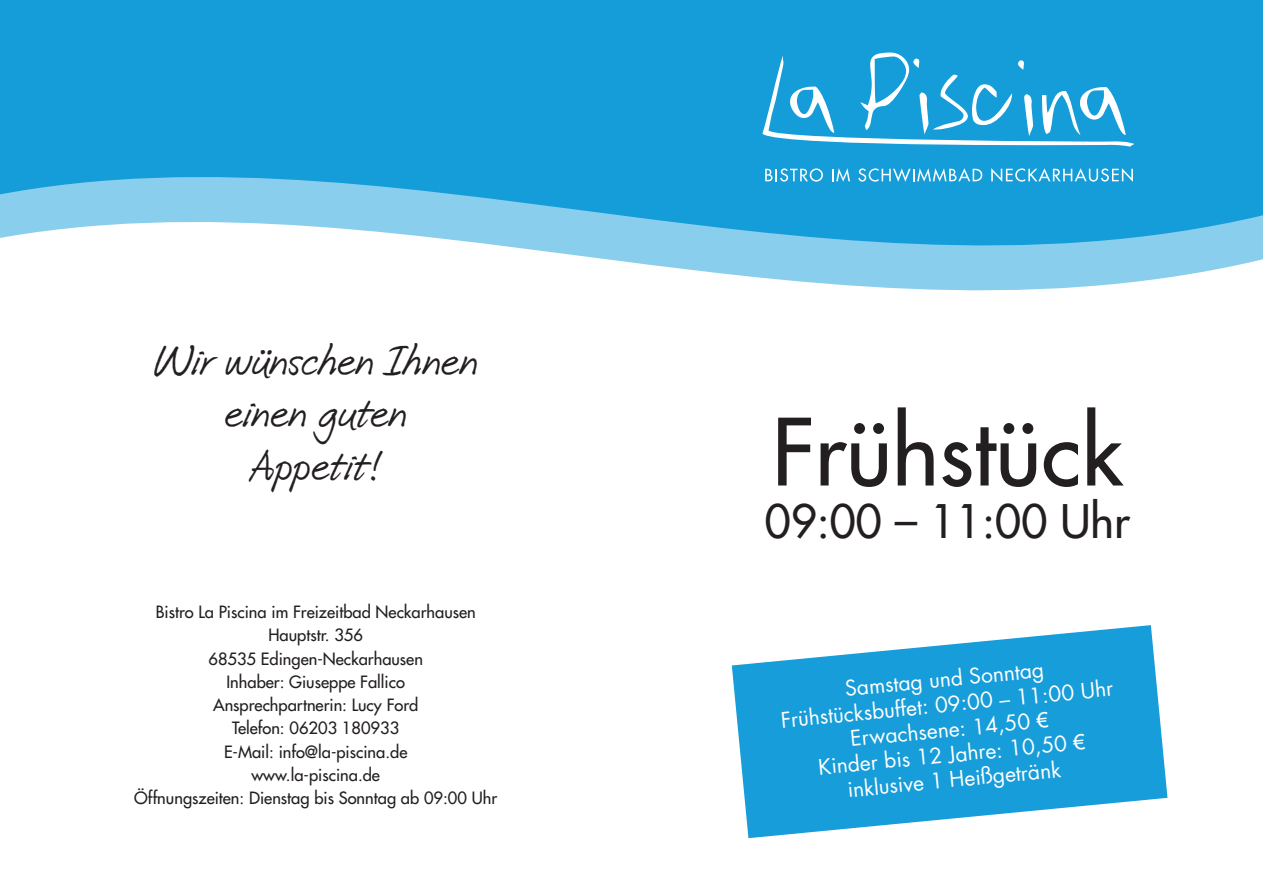
<style>
.page{position:relative;width:1263px;height:893px;background:#fff}
.page>*{position:absolute;margin:0;border:0;box-sizing:border-box;transform-origin:0 0}
.t1{font:90px "Futura";color:#231f20}
.t2{font:45px/52.5px "My Left Hand";letter-spacing:-.03em;color:#231f20;text-align:center}
.t3{font:45px "Futura";color:#231f20}
.t4{font:21px/25.2px "Futura";color:#fff;text-align:center}
.t5{font:16.5px/23.2px "Futura";color:#231f20;text-align:center}
.s1{font-family:"Arial"}
</style>
<div class="page">
<svg style="left:496px;top:245px;width:767px;height:45px;fill:#89ceec"></svg>
<svg style="left:0;top:0;width:1263px;height:245px;background:#29a5dc"></svg>
<svg style="left:732px;top:625px;width:435px;height:213px;fill:#179dd9"></svg>
<svg style="left:765px;top:168px;width:58px;height:14px"></svg>
<svg style="left:832px;top:168px;width:18px;height:14px"></svg>
<svg style="left:858px;top:168px;width:124px;height:14px;background:#56b8e3"></svg>
<svg style="left:991px;top:168px;width:142px;height:14px;background:#55b8e3"></svg>
<svg style="left:762px;top:52px;width:372px;height:96px;background:#3aacdf"></svg>
<h2 class="t2" style="left:153px;top:338px;width:327px">Wir wünschen Ihnen einen guten<br>Appetit!</h2>
<p class="t5" style="left:134px;top:601px;width:364px">Bistro La Piscina im Freizeitbad Neckarhausen<br>Hauptstr. 356<br>68535 Edingen-Neckarhausen<br>Inhaber: Giuseppe Fallico<br>Ansprechpartnerin: Lucy Ford<br>Telefon: 06203 180933<br>E-Mail: info@la-piscina.de<br>www.la-piscina.de<br>Öffnungszeiten: Dienstag bis Sonntag ab 09:00 Uhr</p>
<h1 class="t1" style="left:772px;top:396px;width:352px">Frühstück</h1>
<h2 class="t3" style="left:765px;top:493px;width:367px">09:00 – 11:00 Uhr</h2>
<p class="t4" style="left:778px;top:681px;width:335px;rotate:-5deg">Samstag und Sonntag<br>Frühstücksbuffet: 09:00 – 11:00 Uhr<br>Erwachsene: 14,50 <span class="s1">€<br></span>Kinder bis 12 Jahre: 10,50 <span class="s1">€ </span>inklusive 1 Heißgetränk</p>
</div>
